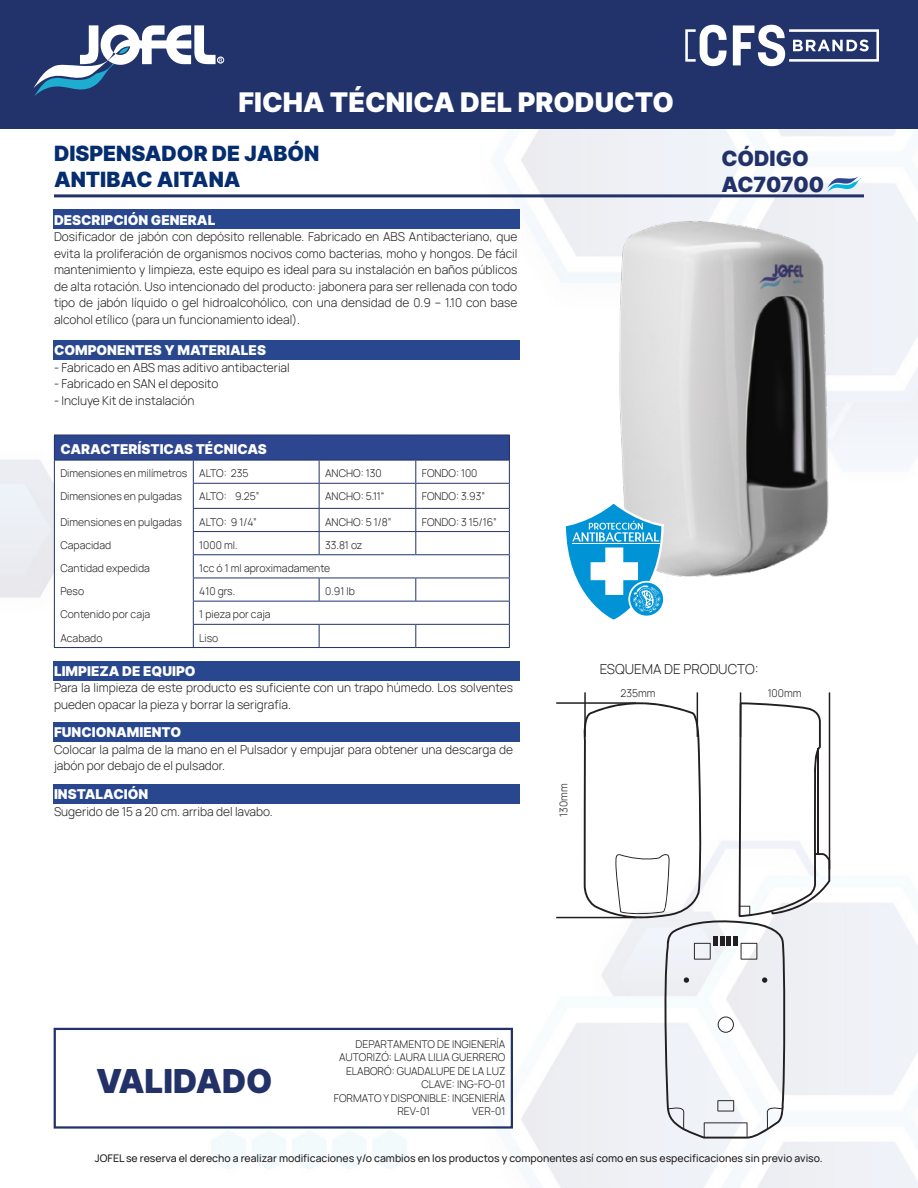
<style>
.page{position:relative;width:918px;height:1188px;background:#fff}
.page>*{position:absolute;margin:0;border:0;box-sizing:border-box;transform-origin:0 0}
.t1{font:33px "Inter";color:#223268}
.t2{font:27px "Inter";color:#fff}
.t3{font:21px "Inter";color:#052d6f}
.t4{font:21px "Inter";color:#223268}
.t5{font:13.5px "Inter";color:#fff}
.t6{font:300 13.5px "Manrope";color:#231f20}
.t7{font:300 12px/16.5px "Manrope";color:#231f20}
.t8{font:300 10.5px "Manrope";color:#231f20}
.t9{font:10.5px "Manrope";color:#231f20}
</style>
<div class="page">
<img style="left:0;top:128px;width:918px;height:1060px">
<div style="left:0;top:0;width:918px;height:128px;background:#21336a"></div>
<svg style="left:33px;top:25px;width:189px;height:71px"></svg>
<svg style="left:733px;top:25px;width:146px;height:41px"></svg>
<svg style="left:685px;top:25px;width:42px;height:41px"></svg>
<div style="left:217px;top:57px;width:7px;height:6px;border:1px solid #fff;border-radius:50%"></div>
<div style="left:53px;top:784px;width:466px;height:19px;background:#28478f"></div>
<div style="left:53px;top:723px;width:466px;height:19px;background:#28478f"></div>
<div style="left:53px;top:661px;width:466px;height:19px;background:#28478f"></div>
<div style="left:53px;top:340px;width:466px;height:19px;background:#28478f"></div>
<div style="left:53px;top:210px;width:466px;height:19px;background:#28478f"></div>
<svg style="left:827px;top:176px;width:34px;height:16px"></svg>
<hr style="left:54px;top:194px;width:810px;height:3px;background:#223268">
<div style="left:54px;top:435px;width:455px;height:25px;background:#2d468f"></div>
<svg style="left:55px;top:461px;width:454px;height:186px"></svg>
<hr style="left:193px;top:483px;width:126px;height:1px;background:#21336a">
<hr style="left:319px;top:483px;width:97px;height:1px;background:#21336a">
<hr style="left:416px;top:483px;width:94px;height:1px;background:#21336a">
<hr style="left:193px;top:508px;width:126px;height:1px;background:#21336a">
<hr style="left:319px;top:508px;width:97px;height:1px;background:#21336a">
<hr style="left:416px;top:508px;width:94px;height:1px;background:#21336a">
<hr style="left:193px;top:531px;width:126px;height:1px;background:#21336a">
<hr style="left:319px;top:531px;width:97px;height:1px;background:#21336a">
<svg style="left:319px;top:461px;width:1px;height:93px"></svg>
<hr style="left:416px;top:531px;width:94px;height:1px;background:#21336a">
<svg style="left:415px;top:461px;width:1px;height:93px"></svg>
<hr style="left:193px;top:554px;width:126px;height:1px;background:#21336a">
<hr style="left:319px;top:554px;width:97px;height:1px;background:#21336a">
<hr style="left:416px;top:554px;width:94px;height:1px;background:#21336a">
<hr style="left:193px;top:578px;width:126px;height:1px;background:#21336a">
<hr style="left:319px;top:578px;width:97px;height:1px;background:#21336a">
<svg style="left:319px;top:578px;width:1px;height:23px"></svg>
<hr style="left:416px;top:578px;width:94px;height:1px;background:#21336a">
<svg style="left:415px;top:578px;width:1px;height:23px"></svg>
<hr style="left:193px;top:601px;width:126px;height:1px;background:#21336a">
<hr style="left:319px;top:601px;width:97px;height:1px;background:#21336a">
<hr style="left:416px;top:601px;width:94px;height:1px;background:#21336a">
<hr style="left:193px;top:624px;width:126px;height:1px;background:#21336a">
<svg style="left:193px;top:461px;width:1px;height:186px"></svg>
<hr style="left:319px;top:624px;width:97px;height:1px;background:#21336a">
<svg style="left:319px;top:625px;width:1px;height:22px"></svg>
<hr style="left:416px;top:624px;width:94px;height:1px;background:#21336a">
<svg style="left:415px;top:625px;width:1px;height:22px"></svg>
<hr style="left:193px;top:647px;width:126px;height:1px;background:#21336a">
<hr style="left:319px;top:647px;width:97px;height:1px;background:#21336a">
<hr style="left:416px;top:647px;width:94px;height:1px;background:#21336a">
<hr style="left:54px;top:435px;width:139px;height:1px;background:#21336a">
<svg style="left:54px;top:436px;width:1px;height:24px"></svg>
<hr style="left:193px;top:435px;width:126px;height:1px;background:#21336a">
<hr style="left:319px;top:435px;width:97px;height:1px;background:#21336a">
<hr style="left:416px;top:435px;width:94px;height:1px;background:#21336a">
<svg style="left:509px;top:436px;width:1px;height:211px"></svg>
<hr style="left:54px;top:460px;width:139px;height:1px;background:#21336a">
<hr style="left:193px;top:460px;width:126px;height:1px;background:#21336a">
<hr style="left:319px;top:460px;width:97px;height:1px;background:#21336a">
<hr style="left:416px;top:460px;width:94px;height:1px;background:#21336a">
<hr style="left:54px;top:647px;width:141px;height:1px;background:#21336a">
<hr style="left:54px;top:461px;width:1px;height:186px;background:#21336a">
<div style="left:54px;top:1028px;width:459px;height:101px;border:2px solid #213369"></div>
<img style="left:609px;top:216px;width:227px;height:378px">
<svg style="left:582px;top:701px;width:248px;height:438px"></svg>
<svg style="left:565px;top:502px;width:99px;height:119px"></svg>
<hr style="left:584px;top:692px;width:2px;height:45px;background:#231f20">
<hr style="left:697px;top:692px;width:1px;height:45px;background:#231f20">
<hr style="left:556px;top:702px;width:80px;height:2px;background:#231f20">
<hr style="left:556px;top:917px;width:80px;height:1px;background:#231f20">
<hr style="left:740px;top:692px;width:1px;height:45px;background:#231f20">
<hr style="left:829px;top:692px;width:1px;height:177px;background:#231f20">
<h2 class="t2" style="left:238px;top:82px;width:437px">FICHA TÉCNICA DEL PRODUCTO</h2>
<p class="t3" style="left:54px;top:139px;width:267px">DISPENSADOR DE JABÓN</p>
<p class="t3" style="left:54px;top:164px;width:188px">ANTIBAC AITANA</p>
<p class="t4" style="left:721px;top:143px;width:89px">CÓDIGO</p>
<p class="t4" style="left:721px;top:169px;width:104px">AC70700</p>
<p class="t5" style="left:54px;top:210px;width:163px">DESCRIPCIÓN GENERAL</p>
<p class="t7" style="left:54px;top:228px;width:465px;text-align:justify">Dosificador de jabón con depósito rellenable. Fabricado en ABS Antibacteriano, que evita la proliferación de organismos nocivos como bacterias, moho y hongos. De fácil mantenimiento y limpieza, este equipo es ideal para su instalación en baños públicos de alta rotación. Uso intencionado del producto: jabonera para ser rellenada con todo tipo de jabón líquido o gel hidroalcohólico, con una densidad de 0.9 – 1.10 con base alcohol etílico (para un funcionamiento ideal).</p>
<p class="t5" style="left:54px;top:340px;width:214px">COMPONENTES Y MATERIALES</p>
<p class="t7" style="left:54px;top:359px;width:237px">- Fabricado en ABS mas aditivo antibacterial</p>
<p class="t7" style="left:54px;top:375px;width:166px">- Fabricado en SAN el deposito</p>
<p class="t7" style="left:54px;top:392px;width:142px">- Incluye Kit de instalación</p>
<p class="t5" style="left:60px;top:439px;width:208px">CARACTERÍSTICAS TÉCNICAS</p>
<p class="t8" style="left:60px;top:466px;width:128px">Dimensiones en milímetros</p>
<p class="t8" style="left:199px;top:466px;width:51px">ALTO: 235</p>
<p class="t8" style="left:325px;top:466px;width:58px">ANCHO: 130</p>
<p class="t8" style="left:422px;top:466px;width:57px">FONDO: 100</p>
<p class="t8" style="left:60px;top:489px;width:123px">Dimensiones en pulgadas</p>
<p class="t8" style="left:199px;top:489px;width:62px">ALTO: 9.25”</p>
<p class="t8" style="left:325px;top:489px;width:61px">ANCHO: 5.11“</p>
<p class="t8" style="left:422px;top:489px;width:65px">FONDO: 3.93”</p>
<p class="t8" style="left:60px;top:514px;width:123px">Dimensiones en pulgadas</p>
<p class="t8" style="left:199px;top:514px;width:59px">ALTO: 9 1/4”</p>
<p class="t8" style="left:325px;top:514px;width:68px">ANCHO: 5 1/8”</p>
<p class="t8" style="left:422px;top:514px;width:77px">FONDO: 3 15/16”</p>
<p class="t8" style="left:60px;top:537px;width:52px">Capacidad</p>
<p class="t8" style="left:199px;top:537px;width:40px">1000 ml.</p>
<p class="t8" style="left:325px;top:537px;width:39px">33.81 oz</p>
<p class="t8" style="left:60px;top:561px;width:91px">Cantidad expedida</p>
<p class="t8" style="left:199px;top:561px;width:133px">1cc ó 1 ml aproximadamente</p>
<p class="t8" style="left:60px;top:584px;width:25px">Peso</p>
<p class="t8" style="left:199px;top:584px;width:37px">410 grs.</p>
<p class="t8" style="left:325px;top:584px;width:31px">0.91 lb</p>
<p class="t8" style="left:60px;top:607px;width:92px">Contenido por caja</p>
<p class="t8" style="left:199px;top:607px;width:73px">1 pieza por caja</p>
<p class="t8" style="left:60px;top:630px;width:44px">Acabado</p>
<p class="t8" style="left:199px;top:630px;width:21px">Liso</p>
<p class="t5" style="left:54px;top:661px;width:143px">LIMPIEZA DE EQUIPO</p>
<p class="t7" style="left:54px;top:679px;width:460px">Para la limpieza de este producto es suficiente con un trapo húmedo. Los solventes pueden opacar la pieza y borrar la serigrafía.</p>
<p class="t5" style="left:54px;top:723px;width:129px">FUNCIONAMIENTO</p>
<p class="t7" style="left:54px;top:741px;width:460px">Colocar la palma de la mano en el Pulsador y empujar para obtener una descarga de jabón por debajo de el pulsador.</p>
<p class="t5" style="left:54px;top:784px;width:96px">INSTALACIÓN</p>
<p class="t7" style="left:54px;top:802px;width:220px">Sugerido de 15 a 20 cm. arriba del lavabo.</p>
<p class="t6" style="left:600px;top:660px;width:160px">ESQUEMA DE PRODUCTO:</p>
<p class="t8" style="left:621px;top:685px;width:37px">235mm</p>
<p class="t8" style="left:768px;top:685px;width:35px">100mm</p>
<p class="t8" style="left:556px;top:817px;width:35px;rotate:-90deg">130mm</p>
<p class="t1" style="left:96px;top:1057px;width:178px">VALIDADO</p>
<p class="t8" style="left:355px;top:1036px;width:151px">DEPARTAMENTO DE INGIENERÍA</p>
<p class="t8" style="left:339px;top:1050px;width:168px">AUTORIZÓ: LAURA LILIA GUERRERO</p>
<p class="t8" style="left:346px;top:1063px;width:161px">ELABORÓ: GUADALUPE DE LA LUZ</p>
<p class="t8" style="left:421px;top:1077px;width:86px">CLAVE: ING-FO-01</p>
<p class="t8" style="left:334px;top:1090px;width:173px">FORMATO Y DISPONIBLE: INGENIERÍA</p>
<p class="t8" style="left:397px;top:1104px;width:34px">REV-01</p>
<p class="t8" style="left:472px;top:1104px;width:35px">VER-01</p>
<p class="t9" style="left:95px;top:1151px;width:729px">JOFEL se reserva el derecho a realizar modificaciones y/o cambios en los productos y componentes así como en sus especificaciones sin previo aviso.</p>
</div>
